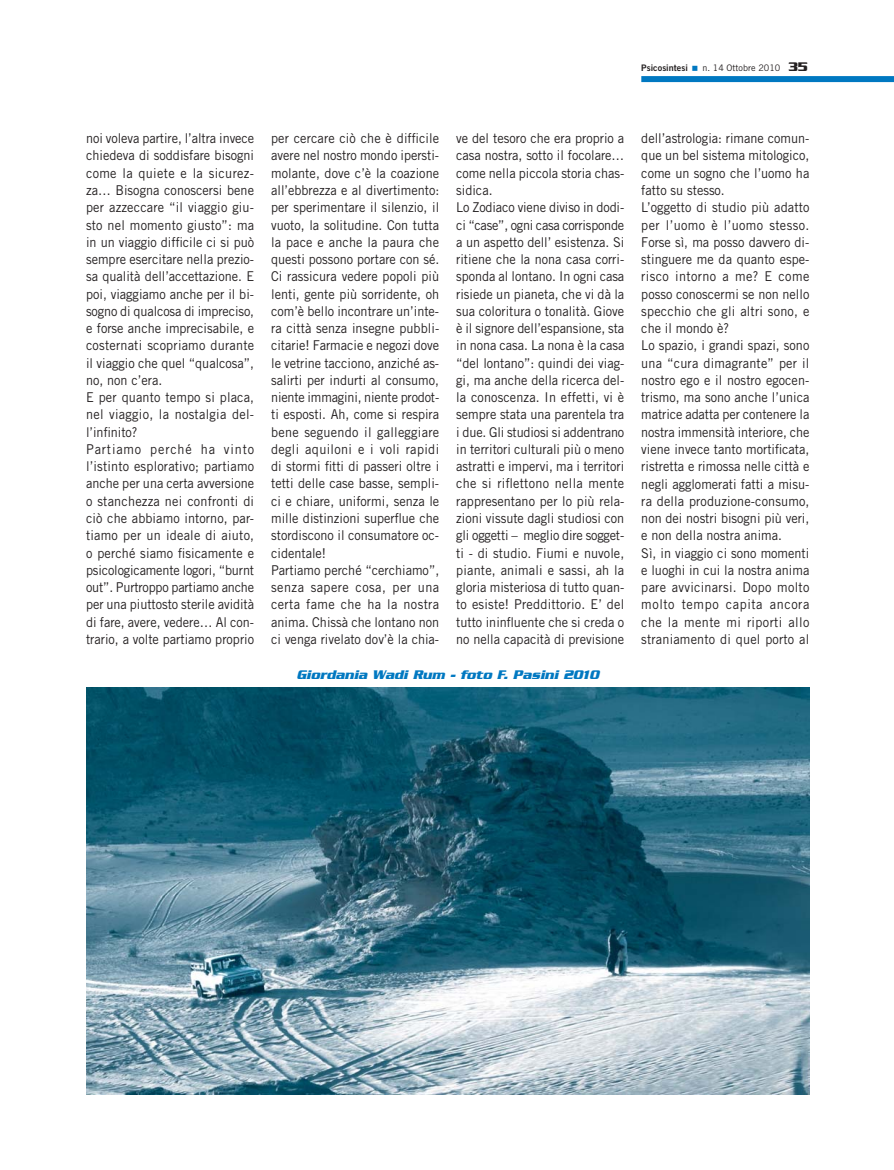
<style>
.page{position:relative;width:894px;height:1170px;background:#fff}
.page>*{position:absolute;margin:0;border:0;box-sizing:border-box;transform-origin:0 0}
.t1{font:13.5px/17.2px "Trade Gothic";color:#231f20;scale:.94 1}
.t2{font:italic 700 13.5px "Serpentine";color:#0078c1;scale:.95 1}
.t3{font:9px "Trade Gothic";color:#231f20}
.t4{font:9px "Trade Gothic Bold Two";color:#231f20}
.s1{font-family:"Serpentine";font-weight:700;font-size:13.5px}
</style>
<div class="page">
<div style="left:641px;top:76px;width:252px;height:6px;background:#0078c1"></div>
<img style="left:86px;top:687px;width:723px;height:407px">
<p class="t4" style="left:641px;top:64px;width:48px">Psicosintesi</p>
<p class="t3" style="left:702px;top:64px;width:107px">n. 14 Ottobre 2010 <span class="s1">35</span></p>
<p class="t1" style="left:86px;top:131px;width:180px">noi voleva partire, l’altra invece chiedeva di soddisfare bisogni come la quiete e la sicurez&shy;za… Bisogna conoscersi bene per azzeccare “il viaggio giu&shy;sto nel momento giusto”: ma in un viaggio difficile ci si può sempre esercitare nella prezio&shy;sa qualità dell’accettazione. E poi, viaggiamo anche per il bi&shy;sogno di qualcosa di impreciso, e forse anche imprecisabile, e costernati scopriamo durante il viaggio che quel “qualcosa”, no, non c’era.<br>E per quanto tempo si placa, nel viaggio, la nostalgia del&shy;l’infinito?<br>Partiamo perché ha vinto l’istinto esplorativo; partiamo anche per una certa avversione o stanchezza nei confronti di ciò che abbiamo intorno, par&shy;tiamo per un ideale di aiuto, o perché siamo fisicamente e psicologicamente logori, “burnt out”. Purtroppo partiamo anche per una piuttosto sterile avidità di fare, avere, vedere… Al con&shy;trario, a volte partiamo proprio</p>
<p class="t1" style="left:271px;top:131px;width:180px">per cercare ciò che è difficile avere nel nostro mondo ipersti&shy;molante, dove c’è la coazione all’ebbrezza e al divertimento: per sperimentare il silenzio, il vuoto, la solitudine. Con tutta la pace e anche la paura che questi possono portare con sé.<br>Ci rassicura vedere popoli più lenti, gente più sorridente, oh com’è bello incontrare un’inte&shy;ra città senza insegne pubbli&shy;citarie! Farmacie e negozi dove le vetrine tacciono, anziché as&shy;salirti per indurti al consumo, niente immagini, niente prodot&shy;ti esposti. Ah, come si respira bene seguendo il galleggiare degli aquiloni e i voli rapidi di stormi fitti di passeri oltre i tetti delle case basse, sempli&shy;ci e chiare, uniformi, senza le mille distinzioni superflue che stordiscono il consumatore oc&shy;cidentale!<br>Partiamo perché “cerchiamo”, senza sapere cosa, per una certa fame che ha la nostra anima. Chissà che lontano non ci venga rivelato dov’è la chia-</p>
<p class="t1" style="left:456px;top:131px;width:180px">ve del tesoro che era proprio a casa nostra, sotto il focolare… come nella piccola storia chas&shy;sidica.<br>Lo Zodiaco viene diviso in dodi&shy;ci “case”, ogni casa corrisponde a un aspetto dell’ esistenza. Si ritiene che la nona casa corri&shy;sponda al lontano. In ogni casa risiede un pianeta, che vi dà la sua coloritura o tonalità. Giove è il signore dell’espansione, sta in nona casa. La nona è la casa “del lontano”: quindi dei viag&shy;gi, ma anche della ricerca del&shy;la conoscenza. In effetti, vi è sempre stata una parentela tra i due. Gli studiosi si addentrano in territori culturali più o meno astratti e impervi, ma i territori che si riflettono nella mente rappresentano per lo più rela&shy;zioni vissute dagli studiosi con gli oggetti – meglio dire sogget&shy;ti - di studio. Fiumi e nuvole, piante, animali e sassi, ah la gloria misteriosa di tutto quan&shy;to esiste! Preddittorio. E’ del tutto ininfluente che si creda o no nella capacità di previsione</p>
<p class="t1" style="left:641px;top:131px;width:180px">dell’astrologia: rimane comun&shy;que un bel sistema mitologico, come un sogno che l’uomo ha fatto su stesso.<br>L’oggetto di studio più adatto per l’uomo è l’uomo stesso.<br>Forse sì, ma posso davvero di&shy;stinguere me da quanto espe&shy;risco intorno a me? E come posso conoscermi se non nello specchio che gli altri sono, e che il mondo è?<br>Lo spazio, i grandi spazi, sono una “cura dimagrante” per il nostro ego e il nostro egocen&shy;trismo, ma sono anche l’unica matrice adatta per contenere la nostra immensità interiore, che viene invece tanto mortificata, ristretta e rimossa nelle città e negli agglomerati fatti a misu&shy;ra della produzione-consumo, non dei nostri bisogni più veri, e non della nostra anima.<br>Sì, in viaggio ci sono momenti e luoghi in cui la nostra anima pare avvicinarsi. Dopo molto molto tempo capita ancora che la mente mi riporti allo straniamento di quel porto al</p>
<p class="t2" style="left:296px;top:670px;width:320px">Giordania Wadi Rum - foto F. Pasini 2010</p>
</div>
